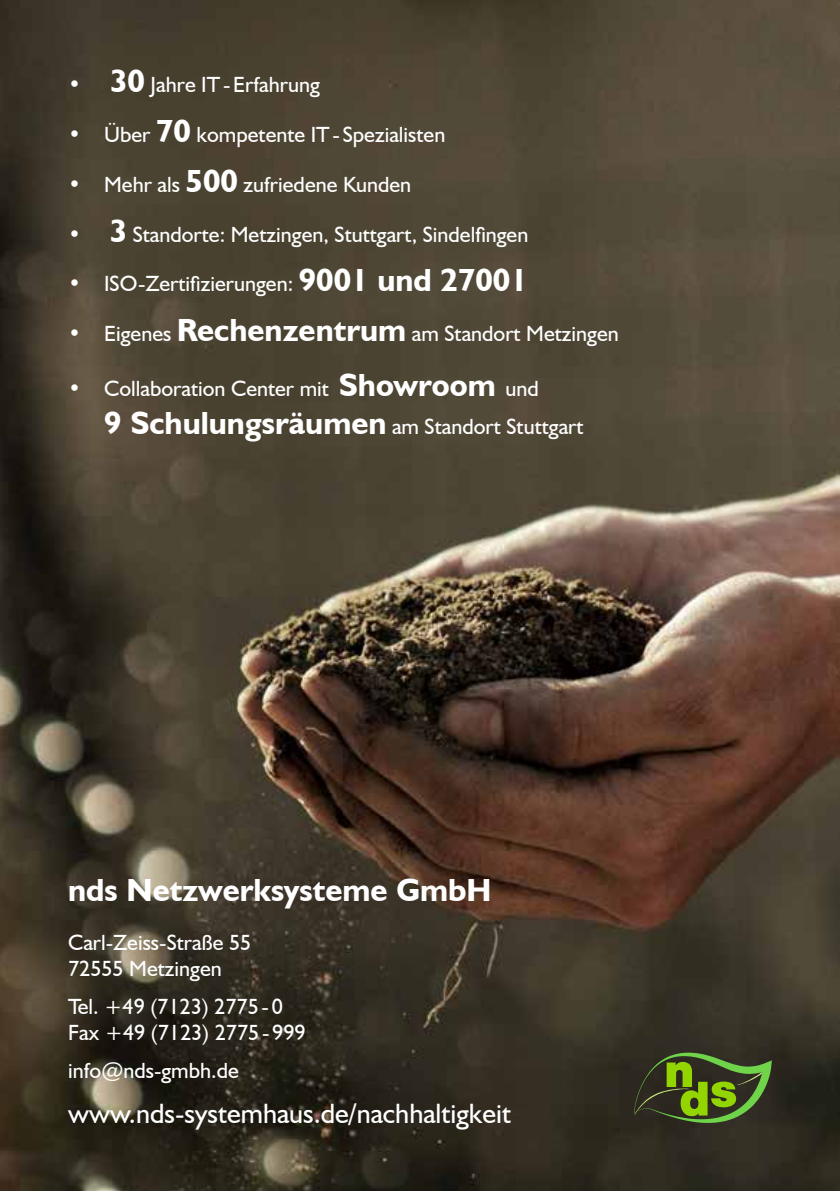
<style>
.page{position:relative;width:840px;height:1191px;background:#fff}
.page>*{position:absolute;margin:0;border:0;box-sizing:border-box;transform-origin:0 0}
.t1{font:700 32px "Humanist 521 BT";color:#fff}
.t2{font:28px "Humanist 521 BT";color:#fff}
.t3{font:22px/26.4px "Humanist 521 BT";color:#fff}
.s1{font-weight:700}
.s2{font-weight:700;font-size:32px}
</style>
<div class="page">
<img style="left:0;top:0;width:839px;height:1191px">
<svg style="left:634px;top:1052px;width:137px;height:71px"></svg>
<p class="t3" style="left:68px;top:71px;width:253px"><span class="s1">•</span> <span class="s2">30</span> Jahre IT-Erfahrung</p>
<p class="t3" style="left:68px;top:121px;width:378px">• Über <span class="s2">70</span> kompetente IT- Spezialisten</p>
<p class="t3" style="left:68px;top:171px;width:344px">• Mehr als <span class="s2">500</span> zufriedene Kunden</p>
<p class="t3" style="left:68px;top:220px;width:461px">• <span class="s2">3</span> Standorte: Metzingen, Stuttgart, Sindelfingen</p>
<p class="t3" style="left:68px;top:270px;width:461px">• ISO-Zertifizierungen: <span class="s2">9001 und 27001</span></p>
<p class="t3" style="left:68px;top:320px;width:552px">• Eigenes <span class="s2">Rechenzentrum</span> am Standort Metzingen</p>
<p class="t3" style="left:104px;top:368px;width:480px;line-height:38.4px;text-indent:-36px">• Collaboration Center mit <span class="s2">Showroom</span> und<br><span class="s2">9 Schulungsräumen</span> am Standort Stuttgart</p>
<h1 class="t1" style="left:68px;top:869px;width:425px">nds Netzwerksysteme GmbH</h1>
<p class="t3" style="left:68px;top:928px;width:185px">Carl-Zeiss-Straße 55<br>72555 Metzingen</p>
<p class="t3" style="left:68px;top:992px;width:239px">Tel. +49 (7123) 2775-0<br>Fax +49 (7123) 2775-999</p>
<p class="t3" style="left:68px;top:1056px;width:172px">info@nds-gmbh.de</p>
<p class="t2" style="left:68px;top:1096px;width:444px">www.nds-systemhaus.de/nachhaltigkeit</p>
</div>
